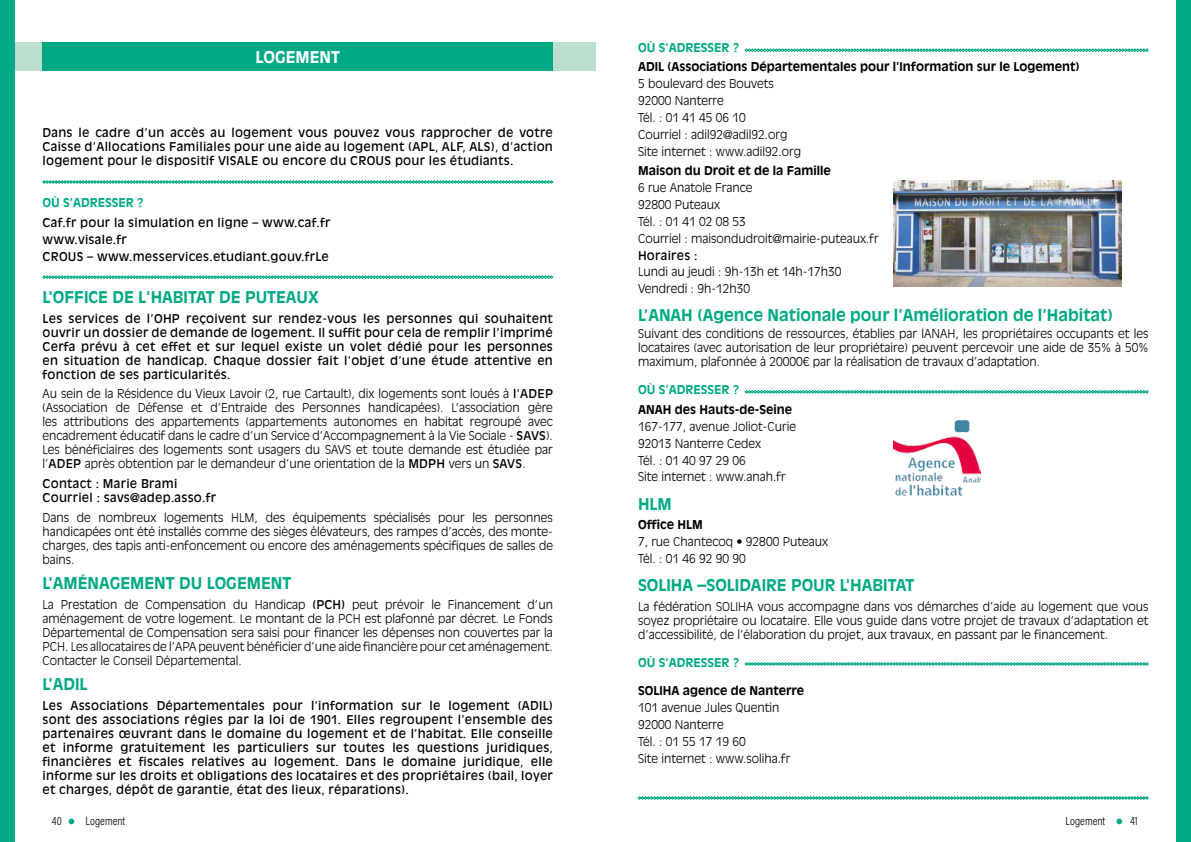
<style>
.page{position:relative;width:1191px;height:842px;background:#fff}
.page>*{position:absolute;margin:0;border:0;box-sizing:border-box;transform-origin:0 0}
.t1{font:700 16px "Antique Olive Std";color:#00a984}
.t2{font:700 16px "Antique Olive Std";color:#fff}
.t3{font:300 12px/14px "Antique Olive Std";color:#000}
.t4{font:12px/14px "Antique Olive Std";letter-spacing:.02em;color:#000;text-align:justify}
.t5{font:700 12px "Antique Olive Std";color:#000}
.t6{font:700 12px "Antique Olive Std";color:#00a984}
.t7{font:300 12px "Acumin Pro Cond";color:#000}
.s1{font-weight:400}
</style>
<div class="page">
<img style="left:893px;top:420px;width:87px;height:75px">
<img style="left:893px;top:180px;width:228px;height:106px">
<svg style="left:42px;top:275px;width:511px;height:4px;background:#63cab3"></svg>
<svg style="left:42px;top:180px;width:511px;height:4px;background:#61c9b2"></svg>
<svg style="left:744px;top:49px;width:404px;height:3px"></svg>
<svg style="left:744px;top:390px;width:404px;height:3px"></svg>
<svg style="left:744px;top:662px;width:404px;height:4px;background:#61c9b2"></svg>
<svg style="left:638px;top:796px;width:510px;height:4px;background:#60c9b2"></svg>
<svg style="left:69px;top:819px;width:5px;height:5px"></svg>
<svg style="left:1116px;top:819px;width:6px;height:5px"></svg>
<div style="left:14px;top:43px;width:581px;height:28px;background:#bbdecf"></div>
<div style="left:43px;top:43px;width:510px;height:28px;background:#00a984"></div>
<div style="left:1176px;top:0;width:15px;height:842px;background:#00a984"></div>
<div style="left:0;top:0;width:14px;height:842px;background:#00a984"></div>
<p class="t6" style="left:638px;top:40px;width:103px">OÙ S’ADRESSER ?</p>
<p class="t5" style="left:638px;top:60px;width:443px">ADIL (Associations Départementales pour l’Information sur le Logement)</p>
<p class="t3" style="left:638px;top:76px;width:164px;line-height:16.8px">5 boulevard des Bouvets<br>92000 Nanterre<br>Tél. : 01 41 45 06 10<br>Courriel : adil92@adil92.org<br>Site internet : www.adil92.org</p>
<p class="t5" style="left:638px;top:164px;width:194px">Maison du Droit et de la Famille</p>
<p class="t3" style="left:638px;top:180px;width:242px;line-height:16.8px">6 rue Anatole France<br>92800 Puteaux<br>Tél. : 01 41 02 08 53<br>Courriel : maisondudroit@mairie-puteaux.fr</p>
<p class="t4" style="left:638px;top:248px;width:61px">Horaires :</p>
<p class="t3" style="left:638px;top:264px;width:205px;line-height:16.8px">Lundi au jeudi : 9h-13h et 14h-17h30<br>Vendredi : 9h-12h30</p>
<h1 class="t1" style="left:638px;top:306px;width:476px">L’ANAH (Agence Nationale pour l’Amélioration de l’Habitat)</h1>
<p class="t3" style="left:638px;top:327px;width:512px;text-align:justify">Suivant des conditions de ressources, établies par lANAH, les propriétaires occupants et les locataires (avec autorisation de leur propriétaire) peuvent percevoir une aide de 35% à 50% maximum, plafonnée à 20000€ par la réalisation de travaux d’adaptation.</p>
<p class="t6" style="left:638px;top:383px;width:103px">OÙ S’ADRESSER ?</p>
<p class="t5" style="left:638px;top:402px;width:156px">ANAH des Hauts-de-Seine</p>
<p class="t3" style="left:638px;top:418px;width:160px;line-height:16.8px">167-177, avenue Joliot-Curie<br>92013 Nanterre Cedex<br>Tél. : 01 40 97 29 06<br>Site internet : www.anah.fr</p>
<h1 class="t1" style="left:638px;top:494px;width:35px">HLM</h1>
<p class="t5" style="left:638px;top:517px;width:66px">Office HLM</p>
<p class="t3" style="left:638px;top:533px;width:191px;line-height:16.8px">7, rue Chantecoq • 92800 Puteaux<br>Tél. : 01 46 92 90 90</p>
<h1 class="t1" style="left:638px;top:575px;width:278px">SOLIHA –SOLIDAIRE POUR L’HABITAT</h1>
<p class="t3" style="left:638px;top:599px;width:512px;text-align:justify">La fédération SOLIHA vous accompagne dans vos démarches d’aide au logement que vous soyez propriétaire ou locataire. Elle vous guide dans votre projet de travaux d’adaptation et d’accessibilité, de l’élaboration du projet, aux travaux, en passant par le financement.</p>
<p class="t6" style="left:638px;top:655px;width:103px">OÙ S’ADRESSER ?</p>
<p class="t5" style="left:638px;top:683px;width:168px">SOLIHA agence de Nanterre</p>
<p class="t3" style="left:638px;top:699px;width:154px;line-height:16.8px">101 avenue Jules Quentin<br>92000 Nanterre<br>Tél. : 01 55 17 19 60<br>Site internet : www.soliha.fr</p>
<h1 class="t2" style="left:255px;top:47px;width:86px">LOGEMENT</h1>
<p class="t4" style="left:43px;top:126px;width:512px">Dans le cadre d’un accès au logement vous pouvez vous rapprocher de votre Caisse d’Allocations Familiales pour une aide au logement (APL, ALF, ALS), d’action logement pour le dispositif VISALE ou encore du CROUS pour les étudiants.</p>
<p class="t6" style="left:43px;top:195px;width:103px">OÙ S’ADRESSER ?</p>
<p class="t4" style="left:43px;top:214px;width:289px;line-height:16.8px;text-align:left">Caf.fr pour la simulation en ligne – www.caf.fr www.visale.fr<br>CROUS – www.messervices.etudiant.gouv.frLe</p>
<h1 class="t1" style="left:43px;top:287px;width:278px">L’OFFICE DE L‘HABITAT DE PUTEAUX</h1>
<p class="t4" style="left:43px;top:311px;width:512px">Les services de l’OHP reçoivent sur rendez-vous les personnes qui souhaitent ouvrir un dossier de demande de logement. Il suffit pour cela de remplir l’imprimé Cerfa prévu à cet effet et sur lequel existe un volet dédié pour les personnes en situation de handicap. Chaque dossier fait l’objet d’une étude attentive en fonction de ses particularités.</p>
<p class="t3" style="left:43px;top:387px;width:512px;text-align:justify">Au sein de la Résidence du Vieux Lavoir (2, rue Cartault), dix logements sont loués à <span class="s1">l’ADEP </span>(Association de Défense et d’Entraide des Personnes handicapées). L’association gère les attributions des appartements (appartements autonomes en habitat regroupé avec encadrement éducatif dans le cadre d’un Service d’Accompagnement à la Vie Sociale - <span class="s1">SAVS</span>).<br>Les bénéficiaires des logements sont usagers du SAVS et toute demande est étudiée par l’<span class="s1">ADEP</span> après obtention par le demandeur d’une orientation de la <span class="s1">MDPH</span> vers un <span class="s1">SAVS</span>.</p>
<p class="t4" style="left:43px;top:477px;width:175px">Contact : Marie Brami<br>Courriel : savs@adep.asso.fr</p>
<p class="t3" style="left:43px;top:510px;width:512px;text-align:justify">Dans de nombreux logements HLM, des équipements spécialisés pour les personnes handicapées ont été installés comme des sièges élévateurs, des rampes d’accès, des monte&shy;charges, des tapis anti-enfoncement ou encore des aménagements spécifiques de salles de bains.</p>
<h1 class="t1" style="left:43px;top:573px;width:250px">L’AMÉNAGEMENT DU LOGEMENT</h1>
<p class="t3" style="left:43px;top:597px;width:512px;text-align:justify">La Prestation de Compensation du Handicap <span class="s1">(PCH)</span> peut prévoir le Financement d’un aménagement de votre logement. Le montant de la PCH est plafonné par décret. Le Fonds Départemental de Compensation sera saisi pour financer les dépenses non couvertes par la PCH. Les allocataires de l’APA peuvent bénéficier d’une aide financière pour cet aménagement.<br>Contacter le Conseil Départemental.</p>
<h1 class="t1" style="left:43px;top:674px;width:47px">L’ADIL</h1>
<p class="t4" style="left:43px;top:698px;width:512px">Les Associations Départementales pour l’information sur le logement (ADIL) sont des associations régies par la loi de 1901. Elles regroupent l’ensemble des partenaires œuvrant dans le domaine du logement et de l’habitat. Elle conseille et informe gratuitement les particuliers sur toutes les questions juridiques, financières et fiscales relatives au logement. Dans le domaine juridique, elle informe sur les droits et obligations des locataires et des propriétaires (bail, loyer et charges, dépôt de garantie, état des lieux, réparations).</p>
<p class="t7" style="left:52px;top:813px;width:12px">40</p>
<p class="t7" style="left:86px;top:813px;width:41px">Logement</p>
<p class="t7" style="left:1065px;top:813px;width:41px">Logement</p>
<p class="t7" style="left:1130px;top:813px;width:9px">41</p>
</div>
